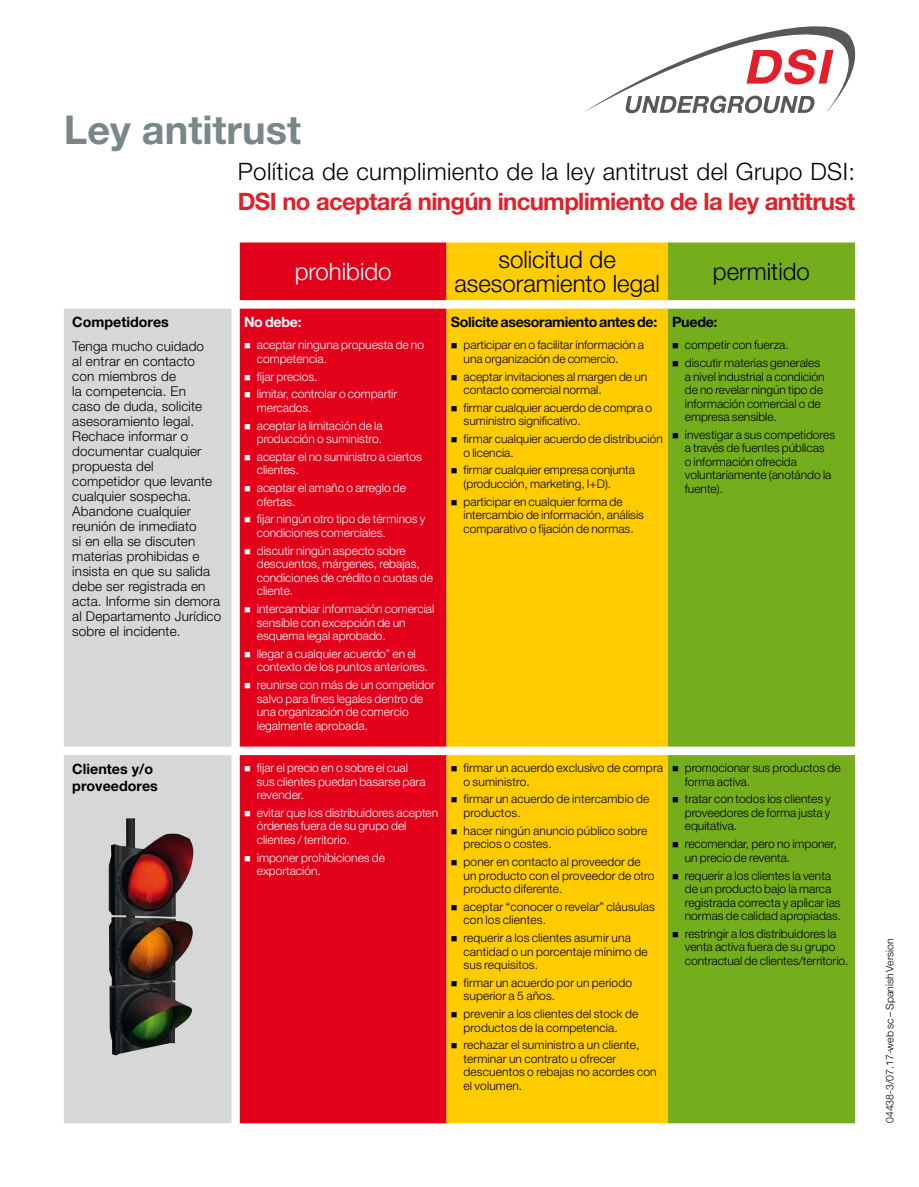
<style>
.page{position:relative;width:919px;height:1187px;background:#fff}
.page>*{position:absolute;margin:0;border:0;box-sizing:border-box;transform-origin:0 0}
.t1{font:700 39.75px "Helvetica Neue LT Std";color:#7a8788}
.t2{font:300 24px/24px "Helvetica Neue LT Std";letter-spacing:.015em;color:#000;text-align:center}
.t3{font:700 24px "Helvetica Neue LT Std";letter-spacing:-.03em;color:#e32029}
.t4{font:300 24px "Helvetica Neue LT Std";color:#fff}
.t5{font:700 14.25px/17.1px "Helvetica Neue LT Std";letter-spacing:-.01em;color:#000}
.t6{font:700 14.25px "Helvetica Neue LT Std";letter-spacing:-.02em;color:#fff}
.t7{font:300 13.5px/15px "Helvetica Neue LT Std";letter-spacing:.01em;color:#000}
.t8{font:300 12px/13.5px "Helvetica Neue LT Std";color:#000}
.t9{font:300 12px/13.5px "Helvetica Neue LT Std";color:#fff}
.t10{font:300 10.5px "Helvetica Neue LT Std";color:#000}
</style>
<div class="page">
<div style="left:240px;top:242px;width:206px;height:881px;background:#e2001a"></div>
<div style="left:446px;top:242px;width:221px;height:881px;background:#fecc00"></div>
<div style="left:667px;top:242px;width:188px;height:881px;background:#75ae1d"></div>
<div style="left:64px;top:308px;width:167px;height:815px;background:#d6d7d7"></div>
<img style="left:109px;top:818px;width:84px;height:237px">
<svg style="left:584px;top:26px;width:271px;height:87px"></svg>
<svg style="left:245px;top:343px;width:5px;height:6px"></svg>
<svg style="left:245px;top:374px;width:5px;height:6px"></svg>
<svg style="left:245px;top:392px;width:5px;height:6px"></svg>
<svg style="left:245px;top:423px;width:5px;height:6px"></svg>
<svg style="left:245px;top:455px;width:5px;height:5px"></svg>
<svg style="left:245px;top:486px;width:5px;height:5px"></svg>
<svg style="left:245px;top:517px;width:5px;height:6px"></svg>
<svg style="left:245px;top:548px;width:5px;height:6px"></svg>
<svg style="left:245px;top:607px;width:5px;height:5px"></svg>
<svg style="left:245px;top:651px;width:5px;height:6px"></svg>
<svg style="left:245px;top:683px;width:5px;height:5px"></svg>
<svg style="left:451px;top:343px;width:5px;height:6px"></svg>
<svg style="left:451px;top:374px;width:5px;height:6px"></svg>
<svg style="left:451px;top:406px;width:5px;height:5px"></svg>
<svg style="left:451px;top:437px;width:5px;height:5px"></svg>
<svg style="left:451px;top:468px;width:5px;height:6px"></svg>
<svg style="left:451px;top:499px;width:5px;height:6px"></svg>
<svg style="left:672px;top:343px;width:6px;height:6px"></svg>
<svg style="left:672px;top:361px;width:6px;height:5px"></svg>
<svg style="left:672px;top:433px;width:6px;height:5px"></svg>
<svg style="left:245px;top:766px;width:5px;height:5px"></svg>
<svg style="left:245px;top:811px;width:5px;height:5px"></svg>
<svg style="left:245px;top:855px;width:5px;height:6px"></svg>
<svg style="left:451px;top:766px;width:5px;height:5px"></svg>
<svg style="left:451px;top:797px;width:5px;height:5px"></svg>
<svg style="left:451px;top:828px;width:5px;height:6px"></svg>
<svg style="left:451px;top:860px;width:5px;height:5px"></svg>
<svg style="left:451px;top:904px;width:5px;height:6px"></svg>
<svg style="left:451px;top:936px;width:5px;height:5px"></svg>
<svg style="left:451px;top:980px;width:5px;height:6px"></svg>
<svg style="left:451px;top:1012px;width:5px;height:5px"></svg>
<svg style="left:451px;top:1043px;width:5px;height:5px"></svg>
<svg style="left:672px;top:766px;width:6px;height:5px"></svg>
<svg style="left:672px;top:797px;width:6px;height:5px"></svg>
<svg style="left:672px;top:842px;width:6px;height:5px"></svg>
<svg style="left:672px;top:873px;width:6px;height:5px"></svg>
<svg style="left:672px;top:931px;width:6px;height:6px"></svg>
<h1 class="t1" style="left:64px;top:105px;width:239px">Ley antitrust</h1>
<h2 class="t2" style="left:238px;top:159px;width:618px">Política de cumplimiento de la ley antitrust del Grupo DSI:</h2>
<h2 class="t3" style="left:238px;top:186px;width:618px">DSI no aceptará ningún incumplimiento de la ley antitrust</h2>
<p class="t5" style="left:72px;top:313px;width:98px">Competidores</p>
<p class="t7" style="left:72px;top:338px;width:150px">Tenga mucho cuidado<br>al entrar en contacto<br>con miembros de<br>la competencia. En<br>caso de duda, solicite asesoramiento legal.<br>Rechace informar o documentar cualquier propuesta del competidor que levante cualquier sospecha.<br>Abandone cualquier reunión de inmediato<br>si en ella se discuten materias prohibidas e insista en que su salida debe ser registrada en acta. Informe sin demora al Departamento Jurídico sobre el incidente.</p>
<h2 class="t4" style="left:294px;top:257px;width:98px">prohibido</h2>
<p class="t6" style="left:244px;top:313px;width:59px">No debe:</p>
<p class="t9" style="left:257px;top:338px;width:169px">aceptar ninguna propuesta de no competencia.</p>
<p class="t9" style="left:257px;top:367px;width:142px;line-height:17.7px">fijar precios.<br>limitar, controlar o compartir</p>
<p class="t9" style="left:257px;top:398px;width:127px;line-height:17.7px">mercados.<br>aceptar la limitación de la</p>
<p class="t9" style="left:257px;top:430px;width:166px;line-height:17.7px">producción o suministro. aceptar el no suministro a ciertos</p>
<p class="t9" style="left:257px;top:461px;width:151px;line-height:17.7px">clientes.<br>aceptar el amaño o arreglo de</p>
<p class="t9" style="left:257px;top:492px;width:170px;line-height:17.7px">ofertas.<br>fijar ningún otro tipo de términos y</p>
<p class="t9" style="left:257px;top:523px;width:150px;line-height:17.7px">condiciones comerciales. discutir ningún aspecto sobre</p>
<p class="t9" style="left:257px;top:557px;width:178px">descuentos, márgenes, rebajas, condiciones de crédito o cuotas de cliente.</p>
<p class="t9" style="left:257px;top:601px;width:179px">intercambiar información comercial sensible con excepción de un esquema legal aprobado.</p>
<p class="t9" style="left:257px;top:646px;width:173px">llegar a cualquier acuerdo” en el contexto de los puntos anteriores.</p>
<p class="t9" style="left:257px;top:677px;width:180px">reunirse con más de un competidor salvo para fines legales dentro de una organización de comercio legalmente aprobada.</p>
<p class="t5" style="left:72px;top:759px;width:87px">Clientes y/o proveedores</p>
<p class="t9" style="left:257px;top:760px;width:170px">fijar el precio en o sobre el cual sus clientes puedan basarse para revender.</p>
<p class="t9" style="left:257px;top:805px;width:183px">evitar que los distribuidores acepten órdenes fuera de su grupo del clientes / territorio.</p>
<p class="t9" style="left:257px;top:850px;width:130px">imponer prohibiciones de exportación.</p>
<h2 class="t2" style="left:454px;top:247px;width:207px">solicitud de asesoramiento legal</h2>
<p class="t5" style="left:451px;top:313px;width:208px">Solicite asesoramiento antes de:</p>
<p class="t8" style="left:463px;top:338px;width:182px">participar en o facilitar información a una organización de comercio.</p>
<p class="t8" style="left:463px;top:369px;width:185px">aceptar invitaciones al margen de un contacto comercial normal.</p>
<p class="t8" style="left:463px;top:400px;width:190px">firmar cualquier acuerdo de compra o suministro significativo.</p>
<p class="t8" style="left:463px;top:432px;width:201px">firmar cualquier acuerdo de distribución o licencia.</p>
<p class="t8" style="left:463px;top:463px;width:173px">firmar cualquier empresa conjunta (producción, marketing, I+D).</p>
<p class="t8" style="left:463px;top:494px;width:182px">participar en cualquier forma de intercambio de información, análisis comparativo o fijación de normas.</p>
<h2 class="t2" style="left:713px;top:259px;width:98px">permitido</h2>
<p class="t5" style="left:672px;top:313px;width:47px">Puede:</p>
<p class="t8" style="left:684px;top:336px;width:137px;line-height:17.7px">competir con fuerza. discutir materias generales</p>
<p class="t8" style="left:684px;top:369px;width:141px">a nivel industrial a condición de no revelar ningún tipo de información comercial o de empresa sensible.</p>
<p class="t8" style="left:684px;top:427px;width:152px">investigar a sus competidores a través de fuentes públicas<br>o información ofrecida voluntariamente (anotándo la fuente).</p>
<p class="t8" style="left:463px;top:760px;width:201px">firmar un acuerdo exclusivo de compra o suministro.</p>
<p class="t8" style="left:463px;top:792px;width:187px">firmar un acuerdo de intercambio de productos.</p>
<p class="t8" style="left:463px;top:823px;width:185px">hacer ningún anuncio público sobre precios o costes.</p>
<p class="t8" style="left:463px;top:854px;width:192px">poner en contacto al proveedor de un producto con el proveedor de otro producto diferente.</p>
<p class="t8" style="left:463px;top:899px;width:193px">aceptar “conocer o revelar” cláusulas con los clientes.</p>
<p class="t8" style="left:463px;top:930px;width:185px">requerir a los clientes asumir una cantidad o un porcentaje mínimo de sus requisitos.</p>
<p class="t8" style="left:463px;top:975px;width:170px">firmar un acuerdo por un periodo superior a 5 años.</p>
<p class="t8" style="left:463px;top:1006px;width:176px">prevenir a los clientes del stock de productos de la competencia.</p>
<p class="t8" style="left:463px;top:1038px;width:195px">rechazar el suministro a un cliente, terminar un contrato u ofrecer descuentos o rebajas no acordes con el volumen.</p>
<p class="t8" style="left:684px;top:760px;width:157px">promocionar sus productos de forma activa.</p>
<p class="t8" style="left:684px;top:792px;width:147px;text-align:justify">tratar con todos los clientes y proveedores de forma justa y equitativa.</p>
<p class="t8" style="left:684px;top:836px;width:153px">recomendar, pero no imponer, un precio de reventa.</p>
<p class="t8" style="left:684px;top:868px;width:158px">requerir a los clientes la venta de un producto bajo la marca registrada correcta y aplicar las normas de calidad apropiadas.</p>
<p class="t8" style="left:684px;top:926px;width:165px">restringir a los distribuidores la venta activa fuera de su grupo contractual de clientes/territorio.</p>
<p class="t10" style="left:883px;top:1123px;width:186px;rotate:-90deg">04438-3/07.17-web sc – Spanish Version</p>
</div>
